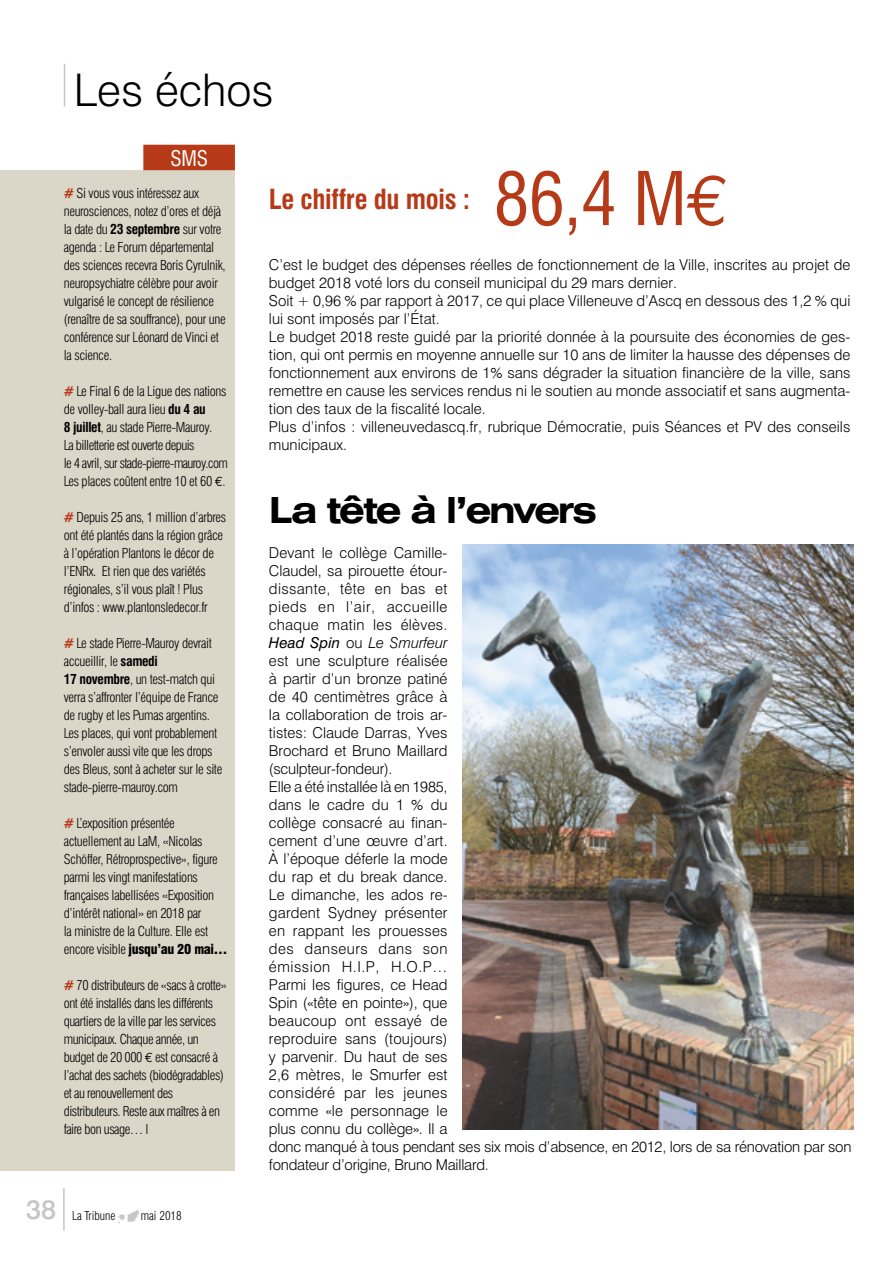
<style>
.page{position:relative;width:893px;height:1263px;background:#fff}
.page>*{position:absolute;margin:0;border:0;box-sizing:border-box;transform-origin:0 0}
.t1{font:condensed 72px "Swiss 721 BT";color:#b63a18}
.t2{font:300 45px "Swiss 721 BT";color:#000}
.t3{font:700 expanded 36px "Swiss 721 BT";letter-spacing:-.06em;color:#000}
.t4{font:700 condensed 27px "Swiss 721 BT";letter-spacing:-.01em;color:#b63a18}
.t5{font:500 27px "Swiss 721 BT";color:#c6c6c6}
.t6{font:condensed 21px "Swiss 721 BT";color:#fff}
.t7{font:300 15px/18px "Swiss 721 BT";color:#000}
.t8{font:300 condensed 13.5px/18px "Swiss 721 BT";letter-spacing:-.025em;color:#000}
.t9{font:300 condensed 12px "Swiss 721 BT";color:#000}
.s1{font-weight:700;color:#b63a18}
.s2{font-weight:700}
.s3{font-family:"Euro Mono";font-weight:400;font-stretch:normal}
.s4{font-weight:900}
.s5{font-family:"Euro Mono";font-stretch:normal}
.s6{font-weight:400;font-style:italic}
.s7{font-style:italic}
</style>
<div class="page">
<hr style="left:64px;top:64px;width:1px;height:42px;background:#c6c6c6">
<img style="left:118px;top:1210px;width:21px;height:14px">
<hr style="left:63px;top:1188px;width:2px;height:42px;background:#c6c6c6">
<div style="left:0;top:170px;width:235px;height:1001px;background:#dad6c8"></div>
<div style="left:143px;top:145px;width:92px;height:25px;background:#b63a18"></div>
<img style="left:463px;top:544px;width:390px;height:586px">
<h2 class="t2" style="left:74px;top:63px;width:201px">Les échos</h2>
<h3 class="t6" style="left:170px;top:146px;width:39px">SMS</h3>
<p class="t8" style="left:64px;top:184px;width:164px"><span class="s1">#</span> Si vous vous intéressez aux neurosciences, notez d’ores et déjà la date du <span class="s2">23 septembre</span> sur votre agenda : Le Forum départemental des sciences recevra Boris Cyrulnik, neuropsychiatre célèbre pour avoir vulgarisé le concept de résilience (renaître de sa souffrance), pour une conférence sur Léonard de Vinci et la science.</p>
<p class="t8" style="left:64px;top:382px;width:166px"><span class="s1">#</span> Le Final 6 de la Ligue des nations de volley-ball aura lieu <span class="s2">du 4 au<br>8 juillet</span>, au stade Pierre-Mauroy.<br>La billetterie est ouverte depuis<br>le 4 avril, sur stade-pierre-mauroy.com Les places coûtent entre 10 et 60 <span class="s3">€</span>.</p>
<p class="t8" style="left:64px;top:508px;width:164px"><span class="s1">#</span> Depuis 25 ans, 1 million d’arbres ont été plantés dans la région grâce à l’opération Plantons le décor de l’ENRx. Et rien que des variétés régionales, s’il vous plaît ! Plus d’infos : www.plantonsledecor.fr</p>
<p class="t8" style="left:64px;top:634px;width:160px"><span class="s1">#</span> Le stade Pierre-Mauroy devrait accueillir, le <span class="s2">samedi<br>17 novembre</span>, un test-match qui verra s’affronter l’équipe de France de rugby et les Pumas argentins.<br>Les places, qui vont probablement s’envoler aussi vite que les drops des Bleus, sont à acheter sur le site stade-pierre-mauroy.com</p>
<p class="t8" style="left:64px;top:814px;width:165px"><span class="s1">#</span> L’exposition présentée actuellement au LaM, «Nicolas<br>Schöffer, Rétroprospective», figure parmi les vingt manifestations françaises labellisées «Exposition d’intérêt national» en 2018 par<br>la ministre de la Culture. Elle est encore visible <span class="s4">jusqu’au 20 mai…</span></p>
<p class="t8" style="left:64px;top:976px;width:164px"><span class="s1">#</span> 70 distributeurs de «sacs à crotte» ont été installés dans les différents quartiers de la ville par les services municipaux. Chaque année, un budget de 20 000 <span class="s3">€</span> est consacré à l’achat des sachets (biodégradables) et au renouvellement des distributeurs. Reste aux maîtres à en faire bon usage… l</p>
<h3 class="t5" style="left:26px;top:1193px;width:32px">38</h3>
<p class="t9" style="left:72px;top:1208px;width:45px">La Tribune</p>
<p class="t9" style="left:141px;top:1208px;width:42px">mai 2018</p>
<h3 class="t4" style="left:269px;top:183px;width:203px">Le chiffre du mois :</h3>
<h1 class="t1" style="left:494px;top:156px;width:237px">86,4 M<span class="s5">€</span></h1>
<p class="t7" style="left:269px;top:256px;width:583px">C’est le budget des dépenses réelles de fonctionnement de la Ville, inscrites au projet de budget 2018 voté lors du conseil municipal du 29 mars dernier.<br>Soit + 0,96 % par rapport à 2017, ce qui place Villeneuve d’Ascq en dessous des 1,2 % qui lui sont imposés par l’État.<br>Le budget 2018 reste guidé par la priorité donnée à la poursuite des économies de ges&shy;tion, qui ont permis en moyenne annuelle sur 10 ans de limiter la hausse des dépenses de fonctionnement aux environs de 1% sans dégrader la situation financière de la ville, sans remettre en cause les services rendus ni le soutien au monde associatif et sans augmenta&shy;tion des taux de la fiscalité locale.<br>Plus d’infos : villeneuvedascq.fr, rubrique Démocratie, puis Séances et PV des conseils municipaux.</p>
<h3 class="t3" style="left:269px;top:488px;width:330px">La tête à l’envers</h3>
<p class="t7" style="left:269px;top:544px;width:584px">Devant le collège Camille-<br>Claudel, sa pirouette étour-<br>dissante, tête en bas et<br>pieds en l’air, accueille<br>chaque matin les élèves.<br><span class="s6">Head Spin</span> ou <span class="s7">Le Smurfeur<br></span>est une sculpture réalisée<br>à partir d’un bronze patiné<br>de 40 centimètres grâce à<br>la collaboration de trois ar-<br>tistes: Claude Darras, Yves<br>Brochard et Bruno Maillard<br>(sculpteur-fondeur).<br>Elle a été installée là en 1985,<br>dans le cadre du 1 % du<br>collège consacré au finan-<br>cement d’une œuvre d’art.<br>à l’époque déferle la mode<br>du rap et du break dance.<br>Le dimanche, les ados re-<br>gardent Sydney présenter<br>en rappant les prouesses<br>des danseurs dans son<br>émission H.I.P, H.O.P…<br>Parmi les figures, ce Head<br>Spin («tête en pointe»), que<br>beaucoup ont essayé de<br>reproduire sans (toujours)<br>y parvenir. Du haut de ses<br>2,6 mètres, le Smurfer est<br>considéré par les jeunes<br>comme «le personnage le<br>plus connu du collège». Il a<br>donc manqué à tous pendant ses six mois d’absence, en 2012, lors de sa rénovation par son fondateur d’origine, Bruno Maillard.</p>
</div>
